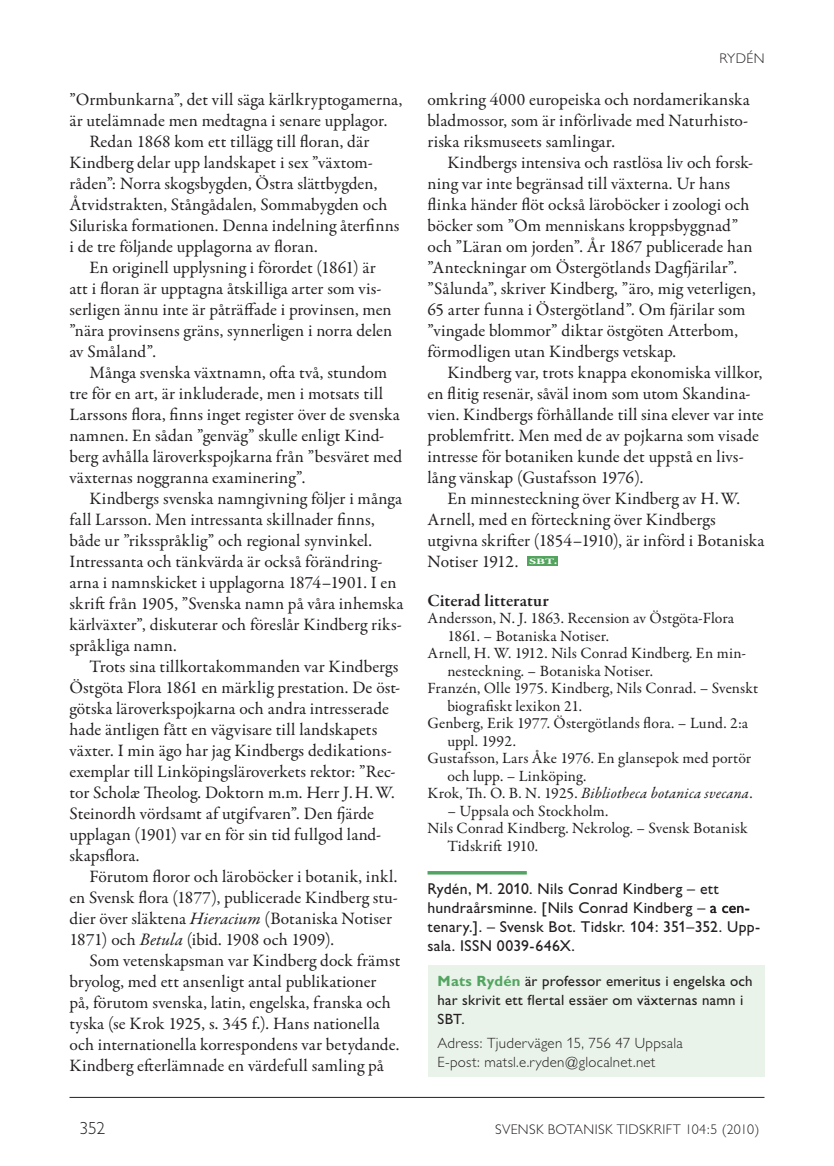
<style>
.page{position:relative;width:834px;height:1166px;background:#fff}
.page>*{position:absolute;margin:0;border:0;box-sizing:border-box;transform-origin:0 0}
.Normal___indrag{font:17.5px/21px "Garamond Premr Pro";letter-spacing:.005em;color:#231f20}
.Litteraturrubrik{font:600 17.5px "Garamond Premr Pro";letter-spacing:.005em;color:#231f20}
.t1{font:300 17.5px "Gill Sans";color:#231f20}
.Referenser{font:15.75px/17.5px "Garamond Premr Pro";letter-spacing:.01em;color:#231f20}
.Biblid_ny{font:15.75px/18.9px "Gill Sans";letter-spacing:.015em;color:#231f20}
.Referenser-2{font:italic 15.75px "Garamond Premr Pro";letter-spacing:.005em;color:#231f20}
.Författarruta{font:14.88px/18.9px "Gill Sans";letter-spacing:.015em;color:#231f20}
.Författarruteadress{font:300 14.88px/18.9px "Gill Sans";letter-spacing:.015em;color:#231f20}
.t2{font:300 14px "Gill Sans";letter-spacing:.025em;color:#231f20}
.t3{font:700 8.05px "Adobe Garamond Pro";color:#fff;scale:1.71 1}
.s1{font-style:italic}
.s2{font-size:11.55px}
.s3{font-style:normal}
.s4{font-family:"Gill Alt One"}
.s5{font-weight:700;color:#52a560}
</style>
<div class="page">
<hr style="left:69px;top:1097px;width:695px;height:1px;background:#231f20">
<hr style="left:427px;top:871px;width:99px;height:3px;background:#52a560">
<div style="left:527px;top:556px;width:31px;height:10px;background:#53a45f"></div>
<div style="left:427px;top:965px;width:337px;height:111px;background:#eaf3ea"></div>
<p class="Normal___indrag" style="left:69px;top:89px;width:334px">”Ormbunkarna”, det vill säga kärlkryptogamerna, är utelämnade men medtagna i senare upplagor.</p>
<p class="Normal___indrag" style="left:69px;top:131px;width:331px;text-indent:20px">Redan 1868 kom ett tillägg till floran, där Kindberg delar upp landskapet i sex ”växtom&shy;råden”: Norra skogsbygden, Östra slättbygden, Åtvidstrakten, Stångådalen, Sommabygden och Siluriska formationen. Denna indelning återfinns i de tre följande upplagorna av floran.</p>
<p class="Normal___indrag" style="left:69px;top:257px;width:324px;text-indent:20px">En originell upplysning i förordet (1861) är att i floran är upptagna åtskilliga arter som vis&shy;serligen ännu inte är påträffade i provinsen, men ”nära provinsens gräns, synnerligen i norra delen av Småland”.</p>
<p class="Normal___indrag" style="left:69px;top:362px;width:334px;text-indent:20px">Många svenska växtnamn, ofta två, stundom tre för en art, är inkluderade, men i motsats till Larssons flora, finns inget register över de svenska namnen. En sådan ”genväg” skulle enligt Kind&shy;berg avhålla läroverkspojkarna från ”besväret med växternas noggranna examinering”.</p>
<p class="Normal___indrag" style="left:69px;top:488px;width:335px;text-indent:20px">Kindbergs svenska namngivning följer i många fall Larsson. Men intressanta skillnader finns, både ur ”riksspråklig” och regional synvinkel.<br>Intressanta och tänkvärda är också förändring&shy;arna i namnskicket i upplagorna 1874–1901. I en skrift från 1905, ”Svenska namn på våra inhemska kärlväxter”, diskuterar och föreslår Kindberg riks&shy;språkliga namn.</p>
<p class="Normal___indrag" style="left:69px;top:656px;width:332px;text-indent:20px">Trots sina tillkortakommanden var Kindbergs Östgöta Flora 1861 en märklig prestation. De öst&shy;götska läroverkspojkarna och andra intresserade hade äntligen fått en vägvisare till landskapets växter. I min ägo har jag Kindbergs dedikations&shy;exemplar till Linköpingsläroverkets rektor: ”Rec&shy;tor Scholæ Theolog. Doktorn m.m. Herr J.H.W.<br>Steinordh vördsamt af utgifvaren”. Den fjärde upplagan (1901) var en för sin tid fullgod land&shy;skapsflora.</p>
<p class="Normal___indrag" style="left:69px;top:866px;width:330px;text-indent:20px">Förutom floror och läroböcker i botanik, inkl. en Svensk flora (1877), publicerade Kindberg stu&shy;dier över släktena <span class="s1">Hieracium</span> (Botaniska Notiser 1871) och <span class="s1">Betula</span> (ibid. 1908 och 1909).</p>
<p class="Normal___indrag" style="left:69px;top:950px;width:332px;text-indent:20px">Som vetenskapsman var Kindberg dock främst bryolog, med ett ansenligt antal publikationer på, förutom svenska, latin, engelska, franska och tyska (se Krok 1925, s. 345 f.). Hans nationella och internationella korrespondens var betydande.<br>Kindberg efterlämnade en värdefull samling på</p>
<p class="t2" style="left:719px;top:50px;width:46px">RYDÉN</p>
<p class="Normal___indrag" style="left:427px;top:89px;width:324px;text-align:justify">omkring 4000 europeiska och nordamerikanska bladmossor, som är införlivade med Naturhisto&shy;riska riksmuseets samlingar.</p>
<p class="Normal___indrag" style="left:427px;top:152px;width:329px;text-indent:20px">Kindbergs intensiva och rastlösa liv och forsk&shy;ning var inte begränsad till växterna. Ur hans flinka händer flöt också läroböcker i zoologi och böcker som ”Om menniskans kroppsbyggnad” och ”Läran om jorden”. År 1867 publicerade han ”Anteckningar om Östergötlands Dagfjärilar”. ”Sålunda”, skriver Kindberg, ”äro, mig veterligen, 65 arter funna i Östergötland”. Om fjärilar som ”vingade blommor” diktar östgöten Atterbom, förmodligen utan Kindbergs vetskap.</p>
<p class="Normal___indrag" style="left:427px;top:362px;width:338px;text-indent:20px">Kindberg var, trots knappa ekonomiska villkor, en flitig resenär, såväl inom som utom Skandina&shy;vien. Kindbergs förhållande till sina elever var inte problemfritt. Men med de av pojkarna som visade intresse för botaniken kunde det uppstå en livs&shy;lång vänskap (Gustafsson 1976).</p>
<p class="Normal___indrag" style="left:427px;top:488px;width:338px;text-indent:20px">En minnesteckning över Kindberg av H.W.<br>Arnell, med en förteckning över Kindbergs utgivna skrifter (1854–1910), är införd i Botaniska Notiser 1912.</p>
<p class="t3" style="left:529px;top:557px;width:18px">SBT<span class="s2">.</span></p>
<p class="Litteraturrubrik" style="left:427px;top:589px;width:123px">Citerad litteratur</p>
<p class="Referenser" style="left:447px;top:610px;width:288px;text-indent:-20px">Andersson, N. J. 1863. Recension av Östgöta-Flora<br>1861. – Botaniska Notiser.</p>
<p class="Referenser" style="left:447px;top:645px;width:300px;text-indent:-20px">Arnell, H. W. 1912. Nils Conrad Kindberg. En min&shy;nesteckning. – Botaniska Notiser.</p>
<p class="Referenser" style="left:447px;top:680px;width:312px;text-indent:-20px">Franzén, Olle 1975. Kindberg, Nils Conrad. – Svenskt biografiskt lexikon 21.</p>
<p class="Referenser" style="left:447px;top:715px;width:302px;text-indent:-20px">Genberg, Erik 1977. Östergötlands flora. – Lund. 2:a uppl. 1992.</p>
<p class="Referenser" style="left:447px;top:750px;width:305px;text-indent:-20px">Gustafsson, Lars Åke 1976. En glansepok med portör och lupp. – Linköping.</p>
<p class="Referenser-2" style="left:427px;top:783px;width:326px"><span class="s3">Krok, Th. O. B. N. 1925.</span> Bibliotheca botanica svecana<span class="s3">.</span></p>
<p class="Referenser" style="left:447px;top:802px;width:162px">– Uppsala och Stockholm.</p>
<p class="Referenser" style="left:447px;top:820px;width:301px;text-indent:-20px">Nils Conrad Kindberg. Nekrolog. – Svensk Botanisk<br>Tidskrift 1910.</p>
<p class="Biblid_ny" style="left:427px;top:880px;width:334px">Rydén, M. 20<span class="s4">1</span>0. Nils Conrad Kindberg – ett hundraårsminne. [Nils Conrad Kindberg – a cen&shy;tenary.]. – Svensk Bot. Tidskr. <span class="s4">1</span>04: 35<span class="s4">1</span>–352. Upp&shy;sala. ISSN 0039-646X.</p>
<p class="Författarruta" style="left:437px;top:972px;width:317px"><span class="s5">Mats Rydén</span> är professor emeritus i engelska och har skrivit ett flertal essäer om växternas namn i<br>SBT.</p>
<p class="Författarruteadress" style="left:437px;top:1033px;width:247px">Adress: Tjudervägen <span class="s4">1</span>5, 756 47 Uppsala<br>E-post: matsl.e.ryden@glocalnet.net</p>
<p class="t1" style="left:79px;top:1118px;width:27px">352</p>
<p class="t2" style="left:495px;top:1121px;width:266px">SVENSK BOTANISK TIDSKRIFT 104:5 (2010)</p>
</div>
